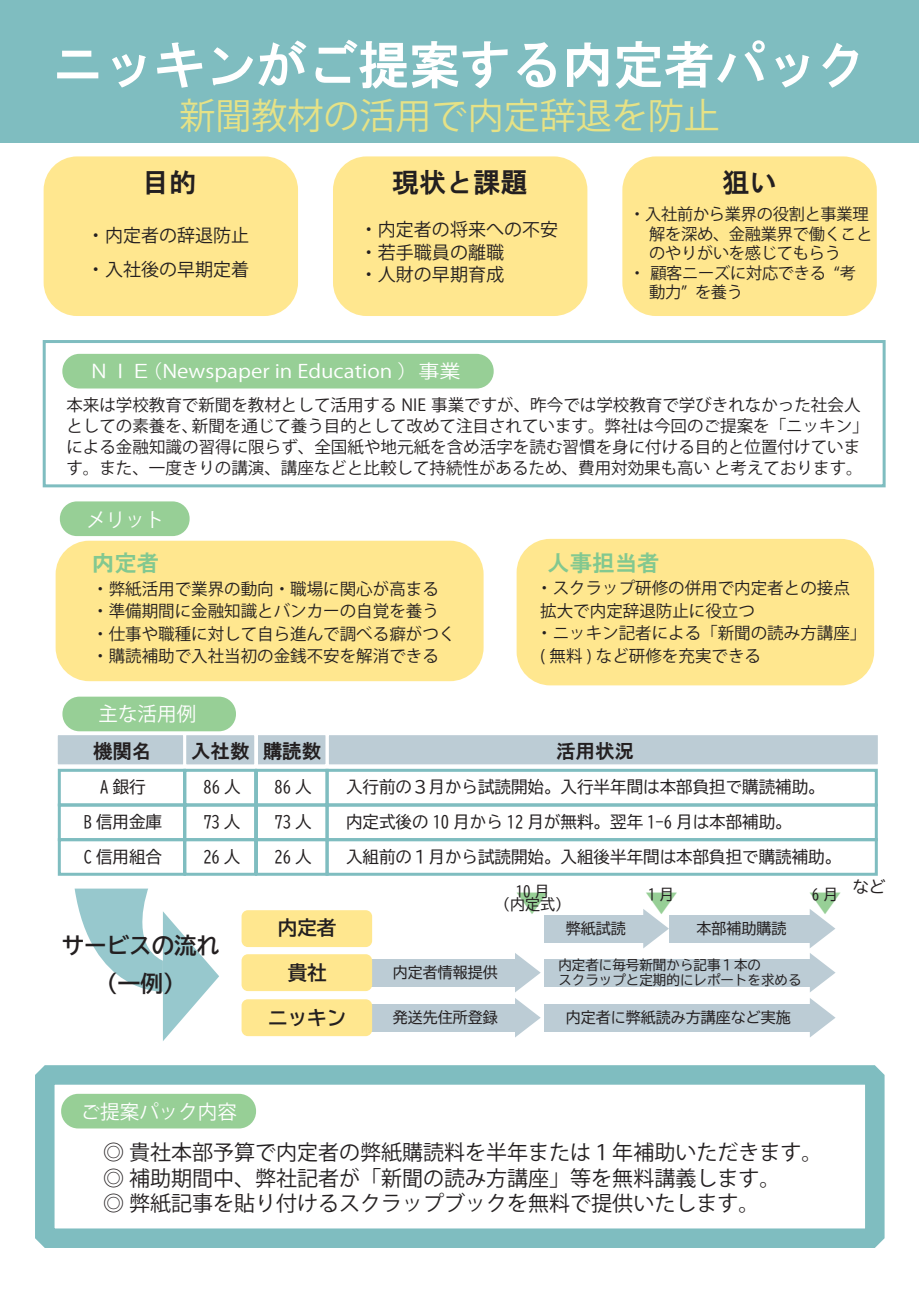
<style>
.page{position:relative;width:919px;height:1289px;background:#fff}
.page>*{position:absolute;margin:0;border:0;box-sizing:border-box;transform-origin:0 0}
.t1{font:51px "HGS Gothic E";color:#fff}
.t2{font:36px "Koz Go Pr 6 N";color:#e6e286}
.t3{font:27px "HGS Gothic E";color:#231f20}
.t4{font:26.1px "BIZ UD Gothic";color:#97cf96;scale:1.36 1}
.t5{font:22.5px/37.5px "BIZ UD Gothic Bold";color:#231f20;text-align:center}
.t6{font:22.5px "HGS Gothic E";color:#82c890}
.t7{font:21px/25.5px "Koz Go Pr 6 N";color:#231f20}
.t8{font:19.5px "Koz Go Pr 6 N";color:#fff}
.t9{font:19.5px "HGS Gothic E";color:#231f20}
.t10{font:19.5px "BIZ UD Gothic Bold";color:#231f20}
.t11{font:18.45px "Koz Go Pr 6 N";color:#fff;scale:1.14 1}
.t12{font:18px/22.5px "Koz Go Pr 6 N";color:#231f20}
.t13{font:16.5px/22.5px "Koz Go Pr 6 N";color:#231f20}
.t14{font:16.5px/34.7px "BIZ UD Gothic";color:#231f20}
.t15{font:16.2px/19.5px "Koz Go Pr 6 N";letter-spacing:-.015em;color:#231f20}
.t16{font:15px/13.5px "BIZ UD Gothic";color:#231f20;text-align:center}
.t17{font:13.5px/15px "BIZ UD Gothic";color:#231f20}
</style>
<div class="page">
<div style="left:56px;top:733px;width:129px;height:32px;background:#bcccd5;border:2px solid #fff"></div>
<div style="left:185px;top:733px;width:71px;height:33px;background:#bcccd5;border:2px solid #fff"></div>
<div style="left:256px;top:733px;width:71px;height:32px;background:#bcccd5;border:2px solid #fff"></div>
<div style="left:327px;top:733px;width:552px;height:32px;background:#bcccd5;border:2px solid #fff"></div>
<div style="left:0;top:0;width:918px;height:143px;background:#7fbdc0"></div>
<div style="left:56px;top:540px;width:427px;height:141px;background:#ffe78f;border-radius:34px"></div>
<div style="left:62px;top:354px;width:431px;height:34px;background:#97cf96;border-radius:17px"></div>
<div style="left:516px;top:539px;width:358px;height:146px;background:#ffe78f;border-radius:34px"></div>
<div style="left:58px;top:768px;width:128px;height:38px;border:3px solid #7fbdc0"></div>
<div style="left:43px;top:340px;width:842px;height:147px;border:3px solid #7fbdc0"></div>
<div style="left:35px;top:1065px;width:849px;height:182px;border:20px solid #7fbdc0"></div>
<div style="left:58px;top:803px;width:128px;height:38px;border:3px solid #7fbdc0"></div>
<div style="left:58px;top:838px;width:128px;height:37px;border:3px solid #7fbdc0"></div>
<div style="left:183px;top:768px;width:74px;height:38px;border:3px solid #7fbdc0"></div>
<div style="left:183px;top:803px;width:74px;height:38px;border:3px solid #7fbdc0"></div>
<div style="left:183px;top:838px;width:74px;height:37px;border:3px solid #7fbdc0"></div>
<div style="left:255px;top:768px;width:73px;height:38px;border:3px solid #7fbdc0"></div>
<div style="left:255px;top:803px;width:73px;height:38px;border:3px solid #7fbdc0"></div>
<div style="left:255px;top:838px;width:73px;height:37px;border:3px solid #7fbdc0"></div>
<div style="left:325px;top:768px;width:552px;height:38px;border:3px solid #7fbdc0"></div>
<div style="left:325px;top:803px;width:552px;height:38px;border:3px solid #7fbdc0"></div>
<div style="left:325px;top:838px;width:552px;height:37px;border:3px solid #7fbdc0"></div>
<div style="left:44px;top:156px;width:254px;height:160px;background:#ffe78f;border-radius:34px"></div>
<div style="left:60px;top:501px;width:130px;height:35px;background:#97cf96;border-radius:17px"></div>
<div style="left:62px;top:696px;width:174px;height:35px;background:#97cf96;border-radius:17px"></div>
<div style="left:61px;top:1093px;width:195px;height:35px;background:#97cf96;border-radius:17px"></div>
<div style="left:370px;top:958px;width:146px;height:28px;background:#bcccd5"></div>
<div style="left:544px;top:958px;width:265px;height:28px;background:#bcccd5"></div>
<div style="left:241px;top:954px;width:131px;height:37px;background:#ffe78f;border-radius:6px"></div>
<div style="left:370px;top:1003px;width:146px;height:28px;background:#bcccd5"></div>
<svg style="left:515px;top:953px;width:25px;height:84px"></svg>
<div style="left:544px;top:1003px;width:265px;height:28px;background:#bcccd5"></div>
<div style="left:241px;top:999px;width:131px;height:37px;background:#ffe78f;border-radius:6px"></div>
<div style="left:544px;top:914px;width:100px;height:28px;background:#bcccd5"></div>
<svg style="left:643px;top:909px;width:26px;height:39px"></svg>
<div style="left:241px;top:910px;width:131px;height:37px;background:#ffe78f;border-radius:6px"></div>
<svg style="left:75px;top:888px;width:144px;height:153px"></svg>
<div style="left:669px;top:914px;width:140px;height:28px;background:#bcccd5"></div>
<svg style="left:809px;top:909px;width:26px;height:128px"></svg>
<div style="left:622px;top:156px;width:254px;height:160px;background:#ffe78f;border-radius:34px"></div>
<div style="left:333px;top:156px;width:254px;height:160px;background:#ffe78f;border-radius:34px"></div>
<h1 class="t1" style="left:52px;top:39px;width:818px">ニッキンがご提案する内定者パック</h1>
<h2 class="t2" style="left:179px;top:95px;width:541px">新聞教材の活用で内定辞退を防止</h2>
<h3 class="t3" style="left:142px;top:169px;width:55px">目的</h3>
<p class="t12" style="left:87px;top:224px;width:163px">・内定者の辞退防止</p>
<p class="t12" style="left:87px;top:258px;width:163px">・入社後の早期定着</p>
<h3 class="t3" style="left:392px;top:169px;width:136px">現状と課題</h3>
<p class="t12" style="left:360px;top:218px;width:199px">・内定者の将来への不安・若手職員の離職<br>・人財の早期育成</p>
<h3 class="t3" style="left:722px;top:169px;width:55px">狙い</h3>
<p class="t15" style="left:629px;top:205px;width:245px">・入社前から業界の役割と事業理　解を深め、金融業界で働くこと　のやりがいを感じてもらう<br>・顧客ニーズに対応できる “考　　動力” を養う</p>
<p class="t11" style="left:89px;top:361px;width:328px">ＮＩＥ（Newspaper in Education ）事業</p>
<p class="t13" style="left:66px;top:394px;width:803px;line-height:21px">本来は学校教育で新聞を教材として活用する NIE 事業ですが、昨今では学校教育で学びきれなかった社会人としての素養を、新聞を通じて養う目的として改めて注目されています。弊社は今回のご提案を「ニッキン」による金融知識の習得に限らず、全国紙や地元紙を含め活字を読む習慣を身に付ける目的と位置付けています。また、一度きりの講演、講座などと比較して持続性があるため、費用対効果も高い と考えております。</p>
<p class="t8" style="left:86px;top:509px;width:79px">メリット</p>
<h3 class="t6" style="left:92px;top:551px;width:69px">内定者</h3>
<h3 class="t6" style="left:547px;top:551px;width:114px">人事担当者</h3>
<p class="t13" style="left:92px;top:578px;width:365px">・弊紙活用で業界の動向・職場に関心が高まる・準備期間に金融知識とバンカーの自覚を養う・仕事や職種に対して自ら進んで調べる癖がつく・購読補助で入社当初の金銭不安を解消できる</p>
<p class="t8" style="left:99px;top:702px;width:99px">主な活用例</p>
<p class="t13" style="left:536px;top:577px;width:340px">・スクラップ研修の併用で内定者との接点　拡大で内定辞退防止に役立つ<br>・ニッキン記者による「新聞の読み方講座」　( 無料 ) など研修を充実できる</p>
<p class="t9" style="left:93px;top:740px;width:60px">機関名</p>
<p class="t9" style="left:191px;top:740px;width:132px">入社数 購読数</p>
<p class="t9" style="left:556px;top:740px;width:79px">活用状況</p>
<p class="t14" style="left:346px;top:769px;width:496px">入行前の３月から試読開始。入行半年間は本部負担で購読補助。内定式後の 10 月から 12 月が無料。翌年 1-6 月は本部補助。<br>入組前の１月から試読開始。入組後半年間は本部負担で購読補助。</p>
<p class="t14" style="left:84px;top:769px;width:80px;text-align:center">A 銀行<br>B 信用金庫<br>C 信用組合</p>
<p class="t14" style="left:203px;top:769px;width:39px">86 人</p>
<p class="t14" style="left:274px;top:769px;width:39px">86 人</p>
<p class="t14" style="left:203px;top:804px;width:39px">73 人</p>
<p class="t14" style="left:274px;top:804px;width:39px">73 人</p>
<p class="t14" style="left:203px;top:839px;width:39px">26 人</p>
<p class="t14" style="left:274px;top:839px;width:39px">26 人</p>
<h3 class="t5" style="left:62px;top:926px;width:159px">サービスの流れ（一例）</h3>
<p class="t16" style="left:495px;top:884px;width:76px">10 月<br>（内定式）</p>
<p class="t16" style="left:648px;top:887px;width:28px">1月</p>
<p class="t16" style="left:811px;top:887px;width:28px">6月</p>
<h3 class="t4" style="left:514px;top:889px;width:28px">▼</h3>
<h3 class="t4" style="left:643px;top:889px;width:28px">▼</h3>
<h3 class="t4" style="left:807px;top:889px;width:28px">▼</h3>
<p class="t10" style="left:278px;top:918px;width:60px">内定者</p>
<p class="t16" style="left:565px;top:921px;width:61px">弊紙試読</p>
<p class="t16" style="left:696px;top:921px;width:92px">本部補助購読</p>
<p class="t10" style="left:288px;top:962px;width:40px">貴社</p>
<p class="t10" style="left:268px;top:1007px;width:79px">ニッキン</p>
<p class="t16" style="left:393px;top:965px;width:106px">内定者情報提供</p>
<p class="t16" style="left:393px;top:1010px;width:106px">発送先住所登録</p>
<p class="t17" style="left:558px;top:957px;width:244px">内定者に毎号新聞から記事１本の<br>スクラップと定期的にレポートを求める</p>
<p class="t16" style="left:565px;top:1010px;width:226px">内定者に弊紙読み方講座など実施</p>
<p class="t14" style="left:852px;top:869px;width:34px">など</p>
<p class="t8" style="left:81px;top:1100px;width:158px">ご提案パック内容</p>
<p class="t7" style="left:103px;top:1140px;width:720px">◎ 貴社本部予算で内定者の弊紙購読料を半年または１年補助いただきます。◎ 補助期間中、弊社記者が「新聞の読み方講座」等を無料講義します。<br>◎ 弊紙記事を貼り付けるスクラップブックを無料で提供いたします。</p>
</div>
